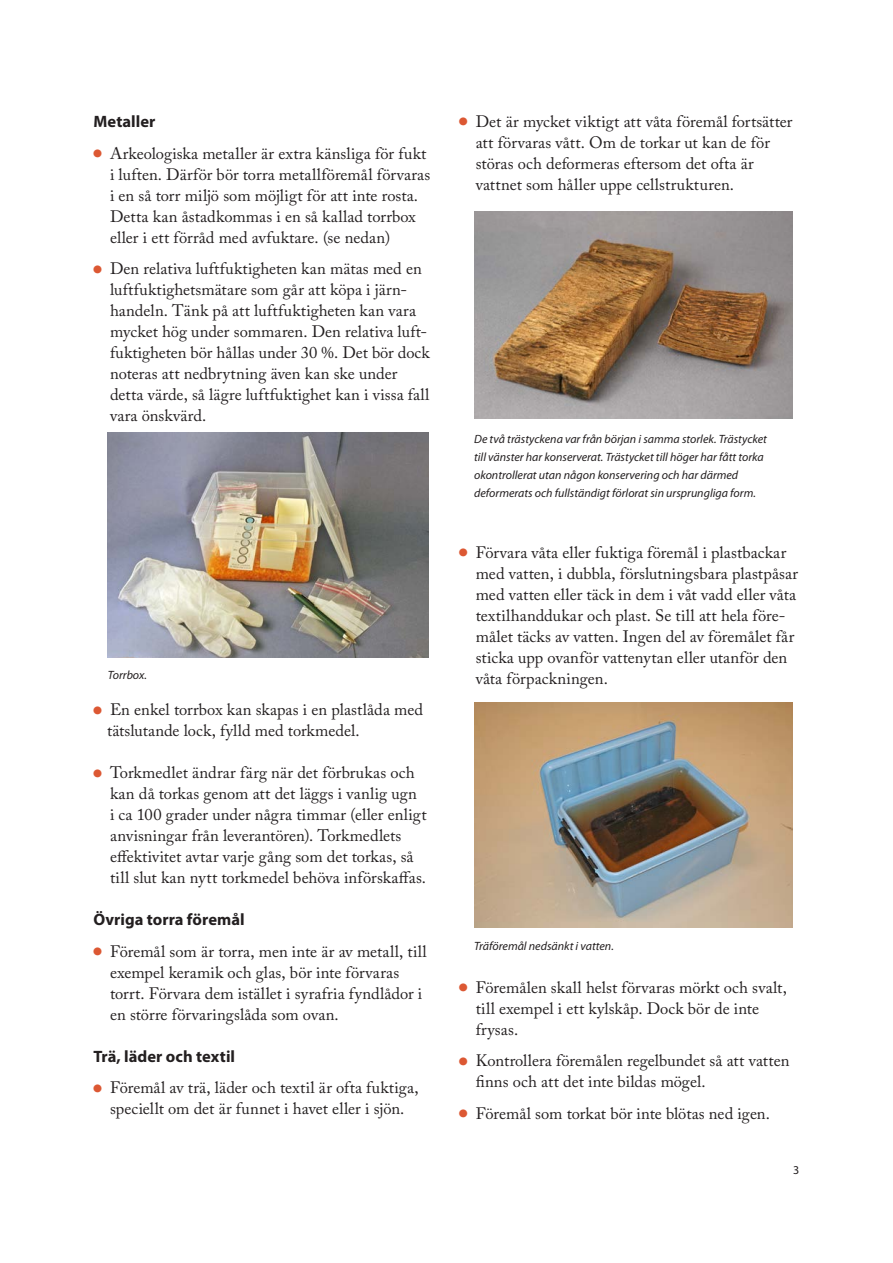
<style>
.page{position:relative;width:893px;height:1263px;background:#fff}
.page>*{position:absolute;margin:0;border:0;box-sizing:border-box;transform-origin:0 0}
.Bröd_1{font:16.5px/21px "Adobe Caslon Pro";letter-spacing:.005em;color:#231f20}
.Rubrik_2{font:700 16.5px "Myriad Pro";color:#231f20}
.Bildtext{font:italic 12px/18px "Myriad Pro";color:#231f20}
.Bröd_1-2{font:12px "Myriad Pro";color:#231f20}
.s1{color:#dc5833}
</style>
<div class="page">
<img style="left:474px;top:212px;width:318px;height:207px">
<img style="left:474px;top:703px;width:318px;height:224px">
<img style="left:108px;top:433px;width:320px;height:224px">
<p class="Rubrik_2" style="left:94px;top:112px;width:63px">Metaller</p>
<p class="Bröd_1" style="left:94px;top:142px;width:334px"><span class="s1">●</span> Arkeologiska metaller är extra känsliga för fukt</p>
<p class="Bröd_1" style="left:110px;top:163px;width:322px">i luften. Därför bör torra metallföremål förvaras</p>
<p class="Bröd_1" style="left:110px;top:184px;width:310px">i en så torr miljö som möjligt för att inte rosta.</p>
<p class="Bröd_1" style="left:110px;top:205px;width:307px">Detta kan åstadkommas i en så kallad torrbox</p>
<p class="Bröd_1" style="left:110px;top:226px;width:282px">eller i ett förråd med avfuktare. (se nedan)</p>
<p class="Bröd_1" style="left:94px;top:258px;width:330px;text-align:center"><span class="s1">●</span> Den relativa luftfuktigheten kan mätas med en luftfuktighetsmätare som går att köpa i järn-</p>
<p class="Bröd_1" style="left:110px;top:300px;width:321px">handeln. Tänk på att luftfuktigheten kan vara mycket hög under sommaren. Den relativa luft&shy;fuktigheten bör hållas under 30 %. Det bör dock noteras att nedbrytning även kan ske under</p>
<p class="Bröd_1" style="left:110px;top:384px;width:321px">detta värde, så lägre luftfuktighet kan i vissa fall vara önskvärd.</p>
<p class="Bildtext" style="left:108px;top:666px;width:41px">Torrbox.</p>
<p class="Bröd_1" style="left:94px;top:699px;width:331px"><span class="s1">●</span> En enkel torrbox kan skapas i en plastlåda med</p>
<p class="Bröd_1" style="left:107px;top:720px;width:254px">tätslutande lock, fylld med torkmedel.</p>
<p class="Bröd_1" style="left:94px;top:762px;width:325px;text-align:right"><span class="s1">●</span> Torkmedlet ändrar färg när det förbrukas och kan då torkas genom att det läggs i vanlig ugn</p>
<p class="Bröd_1" style="left:110px;top:804px;width:318px">i ca 100 grader under några timmar (eller enligt</p>
<p class="Bröd_1" style="left:110px;top:825px;width:293px">anvisningar från leverantören). Torkmedlets</p>
<p class="Bröd_1" style="left:110px;top:846px;width:305px">effektivitet avtar varje gång som det torkas, så</p>
<p class="Bröd_1" style="left:110px;top:867px;width:318px">till slut kan nytt torkmedel behöva införskaffas.</p>
<p class="Rubrik_2" style="left:94px;top:910px;width:153px">Övriga torra föremål</p>
<p class="Bröd_1" style="left:94px;top:940px;width:335px"><span class="s1">●</span> Föremål som är torra, men inte är av metall, till</p>
<p class="Bröd_1" style="left:110px;top:961px;width:291px">exempel keramik och glas, bör inte förvaras</p>
<p class="Bröd_1" style="left:110px;top:982px;width:314px">torrt. Förvara dem istället i syrafria fyndlådor i</p>
<p class="Bröd_1" style="left:110px;top:1003px;width:230px">en större förvaringslåda som ovan.</p>
<p class="Rubrik_2" style="left:94px;top:1047px;width:143px">Trä, läder och textil</p>
<p class="Bröd_1" style="left:94px;top:1077px;width:327px"><span class="s1">●</span> Föremål av trä, läder och textil är ofta fuktiga,</p>
<p class="Bröd_1" style="left:110px;top:1098px;width:296px">speciellt om det är funnet i havet eller i sjön.</p>
<p class="Bröd_1" style="left:459px;top:111px;width:335px"><span class="s1">●</span> Det är mycket viktigt att våta föremål fortsätter</p>
<p class="Bröd_1" style="left:476px;top:132px;width:296px">att förvaras vått. Om de torkar ut kan de för</p>
<p class="Bröd_1" style="left:476px;top:153px;width:280px">störas och deformeras eftersom det ofta är</p>
<p class="Bröd_1" style="left:476px;top:174px;width:260px">vattnet som håller uppe cellstrukturen.</p>
<p class="Bildtext" style="left:474px;top:430px;width:294px">De två trästyckena var från början i samma storlek. Trästycket till vänster har konserverat. Trästycket till höger har fått torka okontrollerat utan någon konservering och har därmed deformerats och fullständigt förlorat sin ursprungliga form.</p>
<p class="Bröd_1" style="left:459px;top:541px;width:329px"><span class="s1">●</span> Förvara våta eller fuktiga föremål i plastbackar</p>
<p class="Bröd_1" style="left:476px;top:562px;width:324px">med vatten, i dubbla, förslutningsbara plastpåsar</p>
<p class="Bröd_1" style="left:476px;top:583px;width:322px">med vatten eller täck in dem i våt vadd eller våta</p>
<p class="Bröd_1" style="left:476px;top:604px;width:311px">textilhanddukar och plast. Se till att hela före-</p>
<p class="Bröd_1" style="left:476px;top:625px;width:320px">målet täcks av vatten. Ingen del av föremålet får</p>
<p class="Bröd_1" style="left:476px;top:646px;width:313px">sticka upp ovanför vattenytan eller utanför den</p>
<p class="Bröd_1" style="left:476px;top:667px;width:134px">våta förpackningen.</p>
<p class="Bildtext" style="left:474px;top:937px;width:141px">Träföremål nedsänkt i vatten.</p>
<p class="Bröd_1" style="left:459px;top:976px;width:329px"><span class="s1">●</span> Föremålen skall helst förvaras mörkt och svalt,</p>
<p class="Bröd_1" style="left:476px;top:997px;width:285px">till exempel i ett kylskåp. Dock bör de inte</p>
<p class="Bröd_1" style="left:476px;top:1018px;width:44px">frysas.</p>
<p class="Bröd_1" style="left:459px;top:1050px;width:332px"><span class="s1">●</span> Kontrollera föremålen regelbundet så att vatten</p>
<p class="Bröd_1" style="left:476px;top:1071px;width:231px">finns och att det inte bildas mögel.</p>
<p class="Bröd_1" style="left:459px;top:1102px;width:312px"><span class="s1">●</span> Föremål som torkat bör inte blötas ned igen.</p>
<p class="Bröd_1-2" style="left:793px;top:1163px;width:8px">3</p>
</div>
